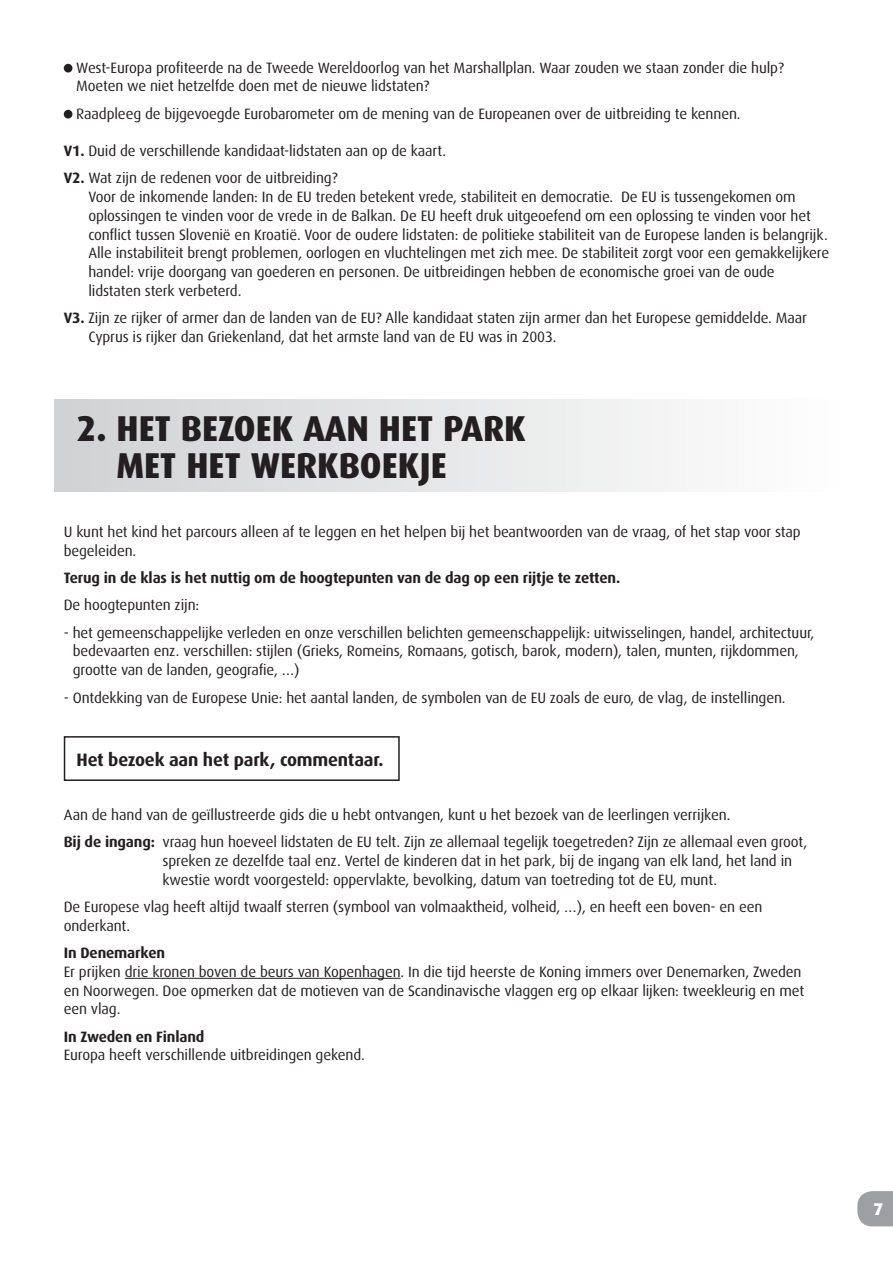
<style>
.page{position:relative;width:893px;height:1263px;background:#fff}
.page>*{position:absolute;margin:0;border:0;box-sizing:border-box;transform-origin:0 0}
.t1{font:800 36px/37.5px "Dax";color:#231f20;scale:.95 1}
.t2{font:700 18px "Dax";letter-spacing:-.01em;color:#231f20}
.t3{font:800 16.95px "Dax";color:#fff}
.t4{font:15px/18.8px "Dax";letter-spacing:-.01em;color:#231f20}
.t5{font:700 15px "Dax";letter-spacing:-.01em;color:#231f20}
.s1{font-weight:700}
</style>
<div class="page">
<svg style="left:857px;top:1191px;width:36px;height:35px"></svg>
<div style="left:54px;top:400px;width:785px;height:92px;background:linear-gradient(to right,#d0d1d3,#fefefe)"></div>
<hr style="left:125px;top:978px;width:276px;height:1px;background:#231f20">
<div style="left:64px;top:736px;width:336px;height:45px;border:2px solid #231f20"></div>
<div style="left:64px;top:64px;width:8px;height:9px;background:#231f20;border-radius:50%"></div>
<div style="left:64px;top:110px;width:8px;height:9px;background:#231f20;border-radius:50%"></div>
<p class="t4" style="left:76px;top:58px;width:709px">West-Europa profiteerde na de Tweede Wereldoorlog van het Marshallplan. Waar zouden we staan zonder die hulp?<br>Moeten we niet hetzelfde doen met de nieuwe lidstaten?</p>
<p class="t4" style="left:76px;top:104px;width:666px">Raadpleeg de bijgevoegde Eurobarometer om de mening van de Europeanen over de uitbreiding te kennen.</p>
<p class="t4" style="left:64px;top:137px;width:384px;line-height:27.3px"><span class="s1">V1.</span> Duid de verschillende kandidaat-lidstaten aan op de kaart.<br><span class="s1">V2.</span> Wat zijn de redenen voor de uitbreiding?</p>
<p class="t4" style="left:88px;top:188px;width:742px">Voor de inkomende landen: In de EU treden betekent vrede, stabiliteit en democratie. De EU is tussengekomen om oplossingen te vinden voor de vrede in de Balkan. De EU heeft druk uitgeoefend om een oplossing te vinden voor het conflict tussen Slovenië en Kroatië. Voor de oudere lidstaten: de politieke stabiliteit van de Europese landen is belangrijk.<br>Alle instabiliteit brengt problemen, oorlogen en vluchtelingen met zich mee. De stabiliteit zorgt voor een gemakkelijkere handel: vrije doorgang van goederen en personen. De uitbreidingen hebben de economische groei van de oude lidstaten sterk verbeterd.</p>
<p class="t4" style="left:89px;top:309px;width:720px;text-indent:-25px"><span class="s1">V3.</span> Zijn ze rijker of armer dan de landen van de EU? Alle kandidaat staten zijn armer dan het Europese gemiddelde. Maar<br>Cyprus is rijker dan Griekenland, dat het armste land van de EU was in 2003.</p>
<h1 class="t1" style="left:117px;top:410px;width:432px;text-indent:-40px">2. HET BEZOEK AAN HET PARK<br>MET HET WERKBOEKJE</h1>
<p class="t4" style="left:64px;top:523px;width:738px">U kunt het kind het parcours alleen af te leggen en het helpen bij het beantwoorden van de vraag, of het stap voor stap begeleiden.</p>
<p class="t5" style="left:64px;top:569px;width:558px">Terug in de klas is het nuttig om de hoogtepunten van de dag op een rijtje te zetten.</p>
<p class="t4" style="left:64px;top:596px;width:137px">De hoogtepunten zijn:</p>
<p class="t4" style="left:73px;top:623px;width:743px;text-indent:-9px">- het gemeenschappelijke verleden en onze verschillen belichten gemeenschappelijk: uitwisselingen, handel, architectuur, bedevaarten enz. verschillen: stijlen (Grieks, Romeins, Romaans, gotisch, barok, modern), talen, munten, rijkdommen, grootte van de landen, geografie, …)</p>
<p class="t4" style="left:64px;top:688px;width:723px">- Ontdekking van de Europese Unie: het aantal landen, de symbolen van de EU zoals de euro, de vlag, de instellingen.</p>
<p class="t2" style="left:77px;top:749px;width:308px">Het bezoek aan het park, commentaar.</p>
<p class="t4" style="left:64px;top:801px;width:745px;line-height:27.3px">Aan de hand van de geïllustreerde gids die u hebt ontvangen, kunt u het bezoek van de leerlingen verrijken.<br><span class="s1">Bij de ingang:</span> vraag hun hoeveel lidstaten de EU telt. Zijn ze allemaal tegelijk toegetreden? Zijn ze allemaal even groot,</p>
<p class="t4" style="left:163px;top:852px;width:631px">spreken ze dezelfde taal enz. Vertel de kinderen dat in het park, bij de ingang van elk land, het land in kwestie wordt voorgesteld: oppervlakte, bevolking, datum van toetreding tot de EU, munt.</p>
<p class="t4" style="left:64px;top:898px;width:700px">De Europese vlag heeft altijd twaalf sterren (symbool van volmaaktheid, volheid, …), en heeft een boven- en een onderkant.</p>
<p class="t5" style="left:64px;top:944px;width:103px">In Denemarken</p>
<p class="t4" style="left:64px;top:962px;width:742px">Er prijken drie kronen boven de beurs van Kopenhagen. In die tijd heerste de Koning immers over Denemarken, Zweden en Noorwegen. Doe opmerken dat de motieven van de Scandinavische vlaggen erg op elkaar lijken: tweekleurig en met een vlag.</p>
<p class="t5" style="left:64px;top:1028px;width:142px">In Zweden en Finland</p>
<p class="t4" style="left:64px;top:1046px;width:303px">Europa heeft verschillende uitbreidingen gekend.</p>
<p class="t3" style="left:874px;top:1199px;width:11px">7</p>
</div>
